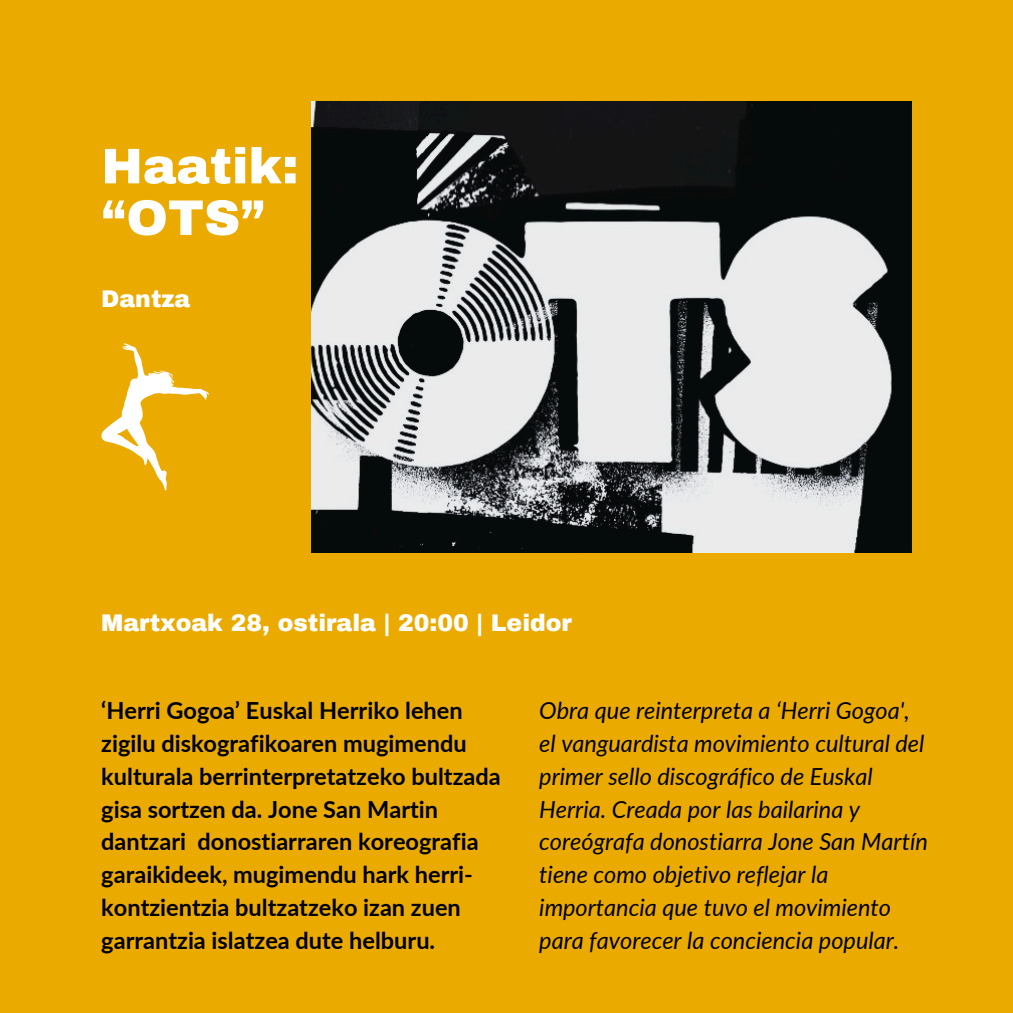
<style>
.page{position:relative;width:1013px;height:1013px;background:#fff}
.page>*{position:absolute;margin:0;border:0;box-sizing:border-box;transform-origin:0 0}
.t1{font:900 50px/51.5px "Archivo";color:#fff}
.t2{font:italic 23.5px/32.8px "Lato";color:#000}
.t3{font:700 23.5px/32.8px "Lato";color:#000}
.t4{font:900 23.5px "Archivo";color:#fff}
</style>
<div class="page">
<div style="left:0;top:0;width:1012px;height:1012px;background:#eaaa00"></div>
<img style="left:312px;top:101px;width:599px;height:451px">
<svg style="left:101px;top:343px;width:108px;height:147px"></svg>
<h1 class="t1" style="left:101px;top:141px;width:199px">Haatik: “OTS”</h1>
<p class="t4" style="left:101px;top:286px;width:90px">Dantza</p>
<p class="t4" style="left:101px;top:610px;width:472px">Martxoak 28, ostirala | 20:00 | Leidor</p>
<p class="t3" style="left:101px;top:693px;width:401px">‘Herri Gogoa’ Euskal Herriko lehen zigilu diskografikoaren mugimendu kulturala berrinterpretatzeko bultzada gisa sortzen da. Jone San Martin dantzari donostiarraren koreografia garaikideek, mugimendu hark herri&shy;kontzientzia bultzatzeko izan zuen garrantzia islatzea dute helburu.</p>
<p class="t2" style="left:539px;top:693px;width:390px">Obra que reinterpreta a ‘Herri Gogoa', el vanguardista movimiento cultural del primer sello discográfico de Euskal Herria. Creada por las bailarina y coreógrafa donostiarra Jone San Martín tiene como objetivo reflejar la importancia que tuvo el movimiento para favorecer la conciencia popular.</p>
</div>
